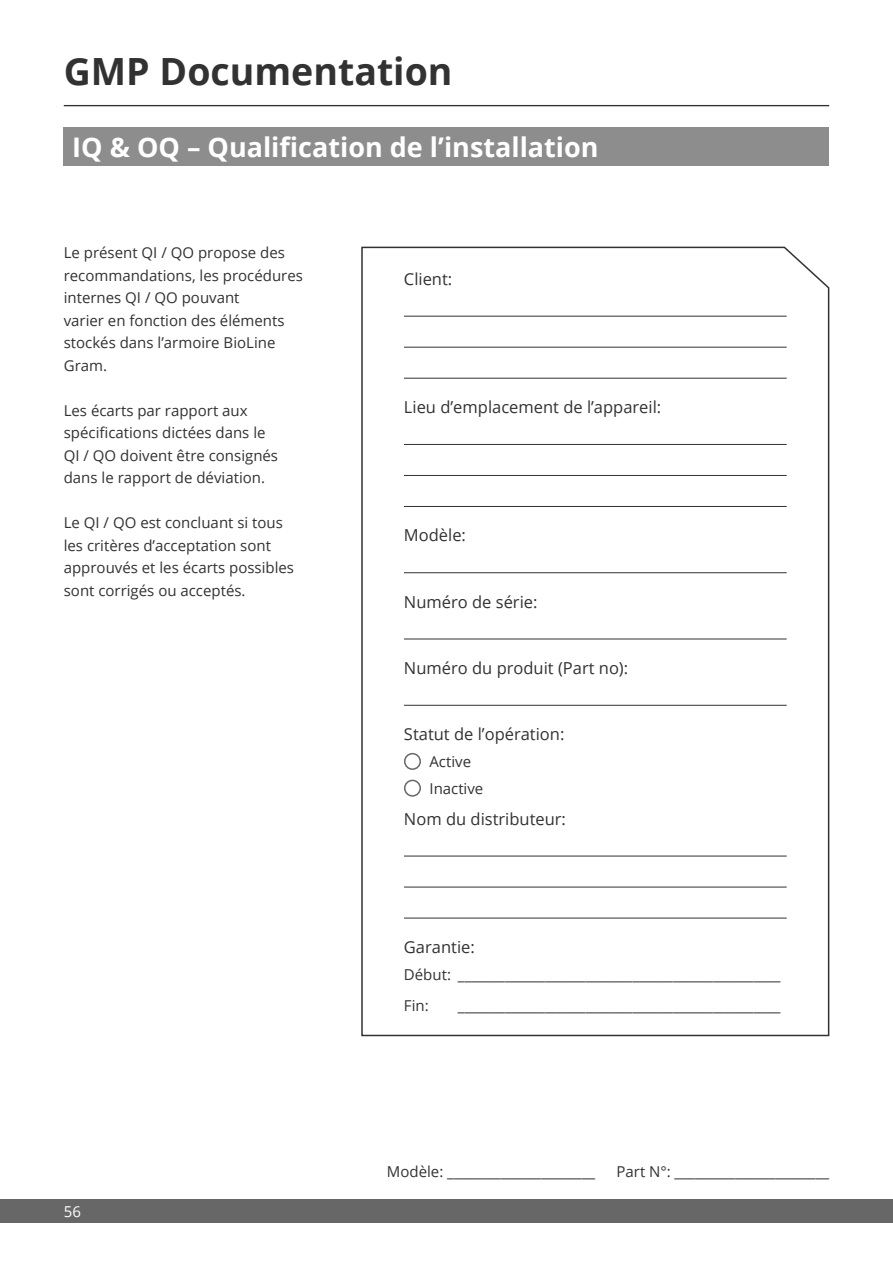
<style>
.page{position:relative;width:893px;height:1263px;background:#fff}
.page>*{position:absolute;margin:0;border:0;box-sizing:border-box;transform-origin:0 0}
.t1{font:700 37.5px "Open Sans";color:#323232}
.t2{font:700 27px "Open Sans";color:#fff}
.t3{font:16.5px "Open Sans";color:#323232}
.t4{font:15px/22.5px "Open Sans";color:#323232}
.t5{font:15px "Open Sans";color:#fff}
</style>
<div class="page">
<div style="left:0;top:1200px;width:893px;height:23px;background:#676767"></div>
<div style="left:64px;top:128px;width:765px;height:38px;background:#8d8d8d"></div>
<hr style="left:64px;top:105px;width:765px;height:1px;background:#323232">
<svg style="left:361px;top:246px;width:469px;height:791px"></svg>
<hr style="left:404px;top:316px;width:383px;height:1px;background:#323232">
<hr style="left:404px;top:347px;width:383px;height:1px;background:#323232">
<hr style="left:404px;top:378px;width:383px;height:1px;background:#323232">
<hr style="left:404px;top:444px;width:383px;height:1px;background:#323232">
<hr style="left:404px;top:475px;width:383px;height:1px;background:#323232">
<hr style="left:404px;top:506px;width:383px;height:1px;background:#323232">
<hr style="left:404px;top:572px;width:383px;height:1px;background:#323232">
<hr style="left:404px;top:639px;width:383px;height:1px;background:#323232">
<hr style="left:404px;top:705px;width:383px;height:1px;background:#323232">
<hr style="left:404px;top:856px;width:383px;height:1px;background:#323232">
<hr style="left:404px;top:887px;width:383px;height:1px;background:#323232">
<hr style="left:404px;top:918px;width:383px;height:1px;background:#323232">
<div style="left:404px;top:753px;width:17px;height:17px;border:2px solid #676767;border-radius:50%"></div>
<div style="left:404px;top:780px;width:17px;height:17px;border:2px solid #676767;border-radius:50%"></div>
<h1 class="t1" style="left:64px;top:45px;width:390px">GMP Documentation</h1>
<h2 class="t2" style="left:72px;top:128px;width:528px">IQ &amp; OQ – Qualification de l’installation</h2>
<p class="t4" style="left:64px;top:241px;width:241px">Le présent QI / QO propose des recommandations, les procédures internes QI / QO pouvant<br>varier en fonction des éléments stockés dans l’armoire BioLine<br>Gram.</p>
<p class="t4" style="left:64px;top:399px;width:216px">Les écarts par rapport aux spécifications dictées dans le<br>QI / QO doivent être consignés dans le rapport de déviation.</p>
<p class="t4" style="left:64px;top:511px;width:232px">Le QI / QO est concluant si tous les critères d’acceptation sont approuvés et les écarts possibles sont corrigés ou acceptés.</p>
<p class="t5" style="left:64px;top:1201px;width:19px">56</p>
<p class="t3" style="left:404px;top:267px;width:50px">Client:</p>
<p class="t3" style="left:404px;top:396px;width:259px">Lieu d’emplacement de l’appareil:</p>
<p class="t3" style="left:404px;top:524px;width:64px">Modèle:</p>
<p class="t3" style="left:404px;top:590px;width:135px">Numéro de série:</p>
<p class="t3" style="left:404px;top:657px;width:226px">Numéro du produit (Part no):</p>
<p class="t3" style="left:404px;top:723px;width:162px">Statut de l’opération:</p>
<p class="t4" style="left:429px;top:748px;width:55px;line-height:26.7px">Active<br>Inactive</p>
<p class="t3" style="left:404px;top:807px;width:164px">Nom du distributeur:</p>
<p class="t3" style="left:404px;top:936px;width:72px">Garantie:</p>
<p class="t4" style="left:404px;top:958px;width:378px;line-height:31px">Début: ________________________________________________<br>Fin:</p>
<p class="t4" style="left:458px;top:994px;width:324px">________________________________________________</p>
<p class="t4" style="left:387px;top:1159px;width:210px">Modèle: ______________________</p>
<p class="t4" style="left:617px;top:1159px;width:214px">Part N°: _______________________</p>
</div>
